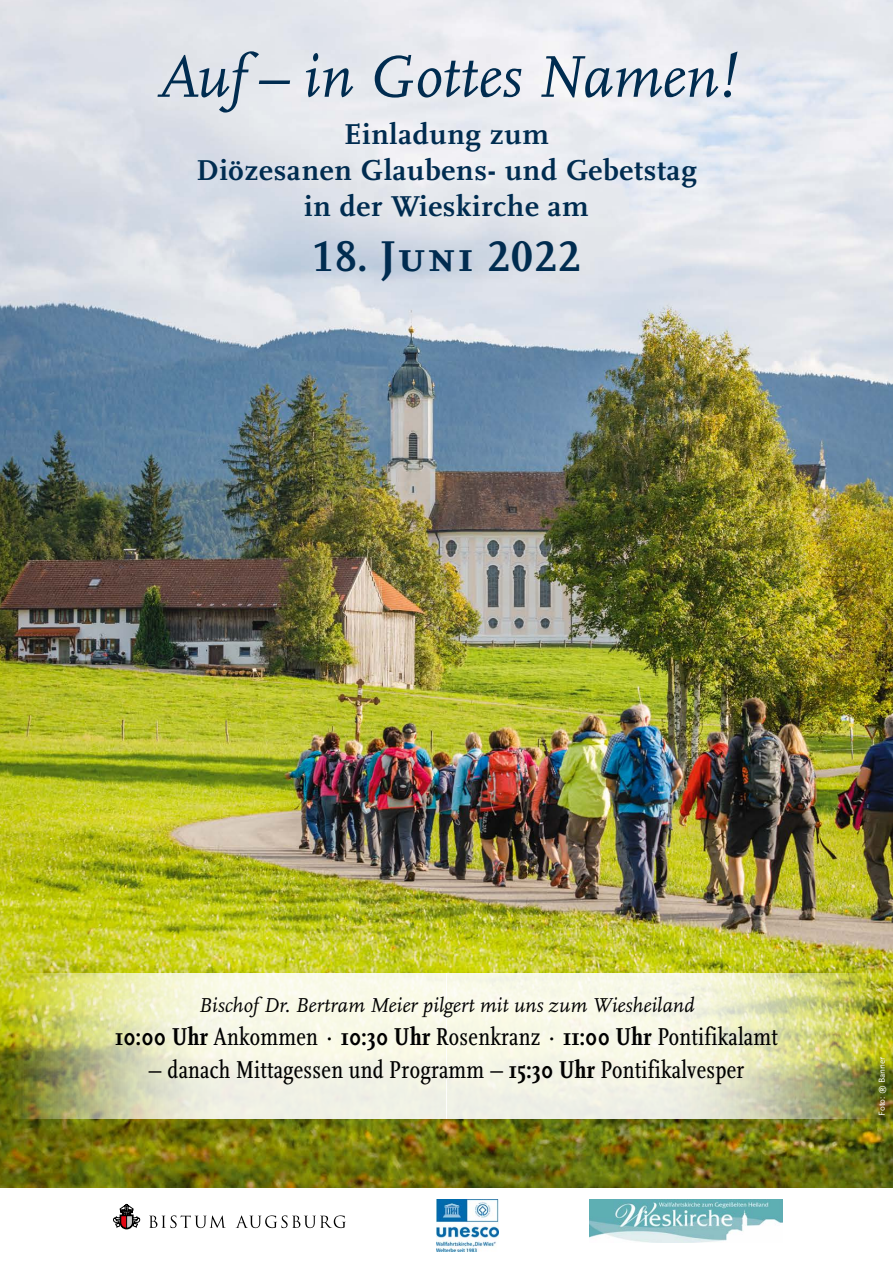
<style>
.page{position:relative;width:893px;height:1263px;background:#fff}
.page>*{position:absolute;margin:0;border:0;box-sizing:border-box;transform-origin:0 0}
.t1{font:italic 61.5px "Scala";color:#002c50}
.t2{font:700 45px "Scala Caps";letter-spacing:.025em;color:#002c50}
.t3{font:700 30px/36px "Scala";letter-spacing:.025em;color:#002c50;text-align:center}
.t4{font:25.5px "Scala Regular Con";letter-spacing:.01em;color:#000}
.t5{font:italic 21px "Scala";color:#000}
.t6{font:9px "Scala Sans";color:#fff}
.s1{font-family:"Scala Bold Con"}
</style>
<div class="page">
<img style="left:0;top:0;width:893px;height:1187px">
<img style="left:0;top:973px;width:446px;height:145px">
<img style="left:446px;top:973px;width:447px;height:145px">
<svg style="left:149px;top:1215px;width:77px;height:13px"></svg>
<svg style="left:236px;top:1215px;width:110px;height:13px"></svg>
<svg style="left:113px;top:1204px;width:27px;height:25px"></svg>
<img style="left:590px;top:1200px;width:192px;height:42px">
<img style="left:436px;top:1200px;width:63px;height:52px">
<p class="t1" style="left:157px;top:45px;width:580px">Auf – in Gottes Namen!</p>
<p class="t3" style="left:196px;top:116px;width:502px">Einladung zum<br>Diözesanen Glaubens- und Gebetstag in der Wieskirche am</p>
<p class="t2" style="left:313px;top:231px;width:269px">18. Juni 2022</p>
<p class="t5" style="left:199px;top:994px;width:497px">Bischof Dr. Bertram Meier pilgert mit uns zum Wiesheiland</p>
<p class="t4" style="left:115px;top:1023px;width:664px"><span class="s1">10:00 Uhr</span> Ankommen · <span class="s1">10:30 Uhr</span> Rosenkranz · <span class="s1">11:00 Uhr</span> Pontifikalamt</p>
<p class="t4" style="left:149px;top:1056px;width:597px">– danach Mittagessen und Programm – <span class="s1">15:30 Uhr</span> Pontifikalvesper</p>
<p class="t6" style="left:877px;top:1115px;width:60px;rotate:-90deg">Foto: ® Banner</p>
</div>
